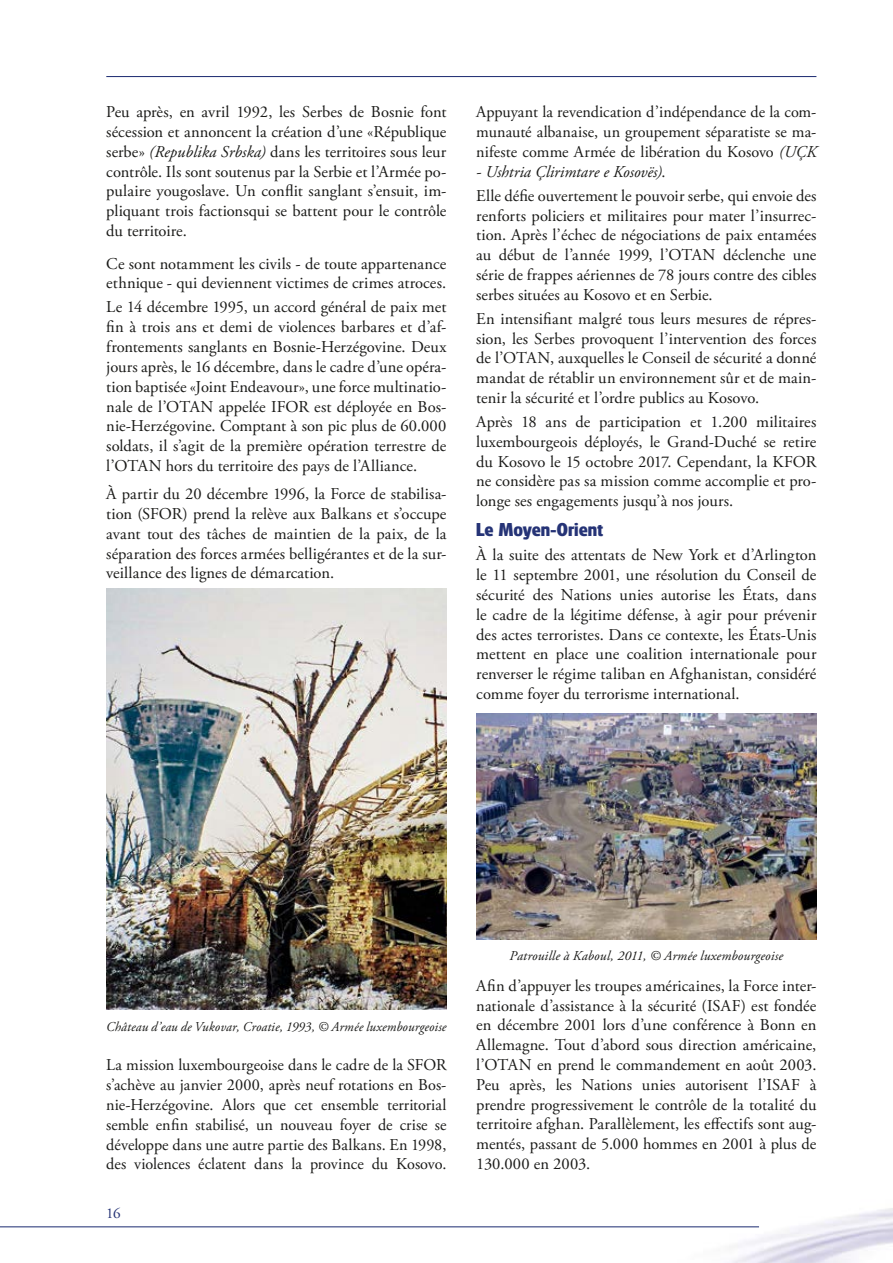
<style>
.page{position:relative;width:893px;height:1263px;background:#fff}
.page>*{position:absolute;margin:0;border:0;box-sizing:border-box;transform-origin:0 0}
.t1{font:700 18px "Glasgow";letter-spacing:.01em;color:#253376}
.t2{font:16.5px/19.8px "Adobe Garamond Pro";color:#1a1a18;text-align:justify}
.t3{font:15px "Adobe Garamond Pro";color:#253376}
.t4{font:italic 13.5px "Adobe Garamond Pro";letter-spacing:.01em;color:#1a1a18}
.s1{font-style:italic}
</style>
<div class="page">
<hr style="left:0;top:1226px;width:759px;height:1px;background:#253376">
<img style="left:106px;top:588px;width:340px;height:421px">
<hr style="left:106px;top:76px;width:710px;height:1px;background:#253376">
<img style="left:476px;top:714px;width:340px;height:225px">
<p class="t2" style="left:106px;top:103px;width:342px">Peu après, en avril 1992, les Serbes de Bosnie font sécession et annoncent la création d’une «République serbe» <span class="s1">(Republika Srbska)</span> dans les territoires sous leur contrôle. Ils sont soutenus par la Serbie et l’Armée po&shy;pulaire yougoslave. Un conflit sanglant s’ensuit, im&shy;pliquant trois factionsqui se battent pour le contrôle du territoire.</p>
<p class="t2" style="left:106px;top:254px;width:342px">Ce sont notamment les civils - de toute appartenance ethnique - qui deviennent victimes de crimes atroces.</p>
<p class="t2" style="left:106px;top:298px;width:342px">Le 14 décembre 1995, un accord général de paix met fin à trois ans et demi de violences barbares et d’af&shy;frontements sanglants en Bosnie-Herzégovine. Deux jours après, le 16 décembre, dans le cadre d’une opéra&shy;tion baptisée «Joint Endeavour», une force multinatio&shy;nale de l’OTAN appelée IFOR est déployée en Bos&shy;nie-Herzégovine. Comptant à son pic plus de 60.000 soldats, il s’agit de la première opération terrestre de l’OTAN hors du territoire des pays de l’Alliance.</p>
<p class="t2" style="left:106px;top:485px;width:342px">À partir du 20 décembre 1996, la Force de stabilisa&shy;tion (SFOR) prend la relève aux Balkans et s’occupe avant tout des tâches de maintien de la paix, de la séparation des forces armées belligérantes et de la sur&shy;veillance des lignes de démarcation.</p>
<p class="t2" style="left:476px;top:103px;width:342px">Appuyant la revendication d’indépendance de la com&shy;munauté albanaise, un groupement séparatiste se ma&shy;nifeste comme Armée de libération du Kosovo <span class="s1">(UÇK</span></p>
<p class="t2" style="left:476px;top:160px;width:342px;line-height:24px"><span class="s1">- Ushtria Çlirimtare e Kosovës)</span>.<br>Elle défie ouvertement le pouvoir serbe, qui envoie des</p>
<p class="t2" style="left:476px;top:206px;width:342px">renforts policiers et militaires pour mater l’insurrec&shy;tion. Après l’échec de négociations de paix entamées au début de l’année 1999, l’OTAN déclenche une série de frappes aériennes de 78 jours contre des cibles serbes situées au Kosovo et en Serbie.</p>
<p class="t2" style="left:476px;top:309px;width:342px">En intensifiant malgré tous leurs mesures de répres&shy;sion, les Serbes provoquent l’intervention des forces de l’OTAN, auxquelles le Conseil de sécurité a donné mandat de rétablir un environnement sûr et de main&shy;tenir la sécurité et l’ordre publics au Kosovo.</p>
<p class="t2" style="left:476px;top:412px;width:342px">Après 18 ans de participation et 1.200 militaires luxembourgeois déployés, le Grand-Duché se retire du Kosovo le 15 octobre 2017. Cependant, la KFOR ne considère pas sa mission comme accomplie et pro&shy;longe ses engagements jusqu’à nos jours.</p>
<p class="t1" style="left:476px;top:519px;width:128px">Le Moyen-Orient</p>
<p class="t2" style="left:476px;top:546px;width:342px">À la suite des attentats de New York et d’Arlington le 11 septembre 2001, une résolution du Conseil de sécurité des Nations unies autorise les États, dans le cadre de la légitime défense, à agir pour prévenir des actes terroristes. Dans ce contexte, les États-Unis mettent en place une coalition internationale pour renverser le régime taliban en Afghanistan, considéré comme foyer du terrorisme international.</p>
<p class="t4" style="left:106px;top:1018px;width:342px">Château d’eau de Vukovar, Croatie, 1993, © Armée luxembourgeoise</p>
<p class="t2" style="left:106px;top:1056px;width:342px">La mission luxembourgeoise dans le cadre de la SFOR s’achève au janvier 2000, après neuf rotations en Bos&shy;nie-Herzégovine. Alors que cet ensemble territorial semble enfin stabilisé, un nouveau foyer de crise se développe dans une autre partie des Balkans. En 1998, des violences éclatent dans la province du Kosovo.</p>
<p class="t3" style="left:106px;top:1204px;width:16px">16</p>
<p class="t4" style="left:510px;top:948px;width:275px">Patrouille à Kaboul, 2011, © Armée luxembourgeoise</p>
<p class="t2" style="left:476px;top:976px;width:342px">Afin d’appuyer les troupes américaines, la Force inter&shy;nationale d’assistance à la sécurité (ISAF) est fondée en décembre 2001 lors d’une conférence à Bonn en Allemagne. Tout d’abord sous direction américaine, l’OTAN en prend le commandement en août 2003.<br>Peu après, les Nations unies autorisent l’ISAF à prendre progressivement le contrôle de la totalité du territoire afghan. Parallèlement, les effectifs sont aug&shy;mentés, passant de 5.000 hommes en 2001 à plus de 130.000 en 2003.</p>
</div>
